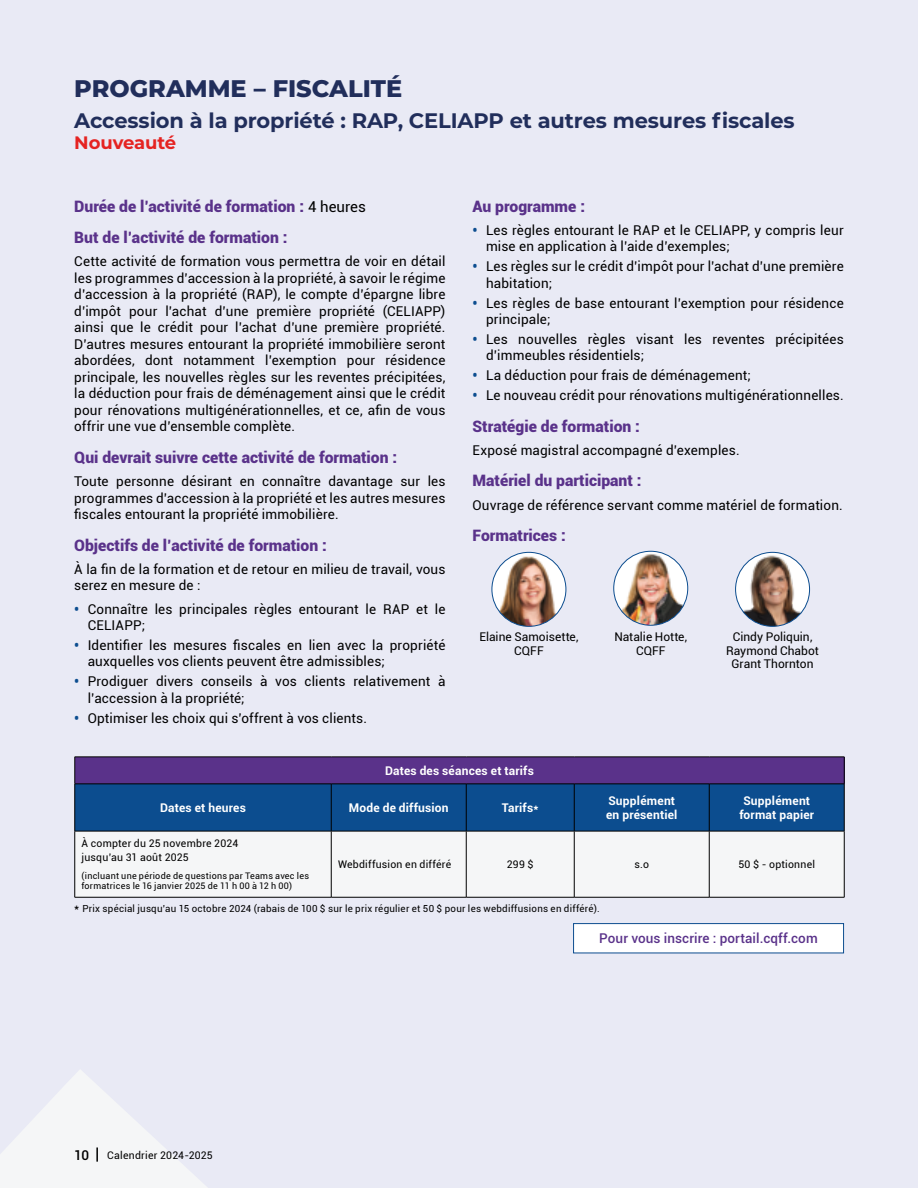
<style>
.page{position:relative;width:918px;height:1188px;background:#e9eaf5}
.page>*{position:absolute;margin:0;border:0;box-sizing:border-box;transform-origin:0 0}
.t1{font:800 24px "Montserrat";color:#212e5b}
.t2{font:700 21px "Montserrat";letter-spacing:-.005em;color:#212e5b}
.t3{font:700 18px "Montserrat";letter-spacing:-.005em;color:#e52321}
.t4{font:900 15.75px/31.5px "Roboto";color:#5a328a}
.t5{font:13.5px/16.5px "Roboto";letter-spacing:.01em;color:#000}
.t6{font:500 13.5px "Roboto";letter-spacing:.01em;color:#5a328a}
.t7{font:500 13.5px "Roboto";color:#000}
.t8{font:700 12px/13.5px "Roboto";letter-spacing:.015em;color:#fff}
.t9{font:12px/13.5px "Roboto";color:#000;text-align:center}
.t10{font:10.5px/14.4px "Roboto";letter-spacing:.02em;color:#000}
.t11{font:9.75px "Roboto";letter-spacing:.025em;color:#000}
.t12{font:9px/10.5px "Roboto";letter-spacing:.025em;color:#000}
.s1{font-weight:400;font-size:15px;color:#000}
.s2{font-weight:900;color:#0c4d8f}
.s3{font-size:12px}
</style>
<div class="page">
<div style="left:75px;top:832px;width:769px;height:65px;background:#f5f6f7"></div>
<svg style="left:74px;top:757px;width:771px;height:74px;background:#27418a"></svg>
<hr style="left:75px;top:784px;width:256px;height:1px;background:#000">
<hr style="left:74px;top:784px;width:1px;height:47px;background:#000">
<hr style="left:331px;top:784px;width:135px;height:1px;background:#000">
<hr style="left:331px;top:784px;width:1px;height:47px;background:#000">
<hr style="left:466px;top:784px;width:108px;height:1px;background:#000">
<hr style="left:466px;top:784px;width:1px;height:47px;background:#000">
<hr style="left:574px;top:784px;width:135px;height:1px;background:#000">
<hr style="left:574px;top:784px;width:1px;height:47px;background:#000">
<hr style="left:709px;top:784px;width:135px;height:1px;background:#000">
<hr style="left:709px;top:784px;width:1px;height:47px;background:#000">
<hr style="left:844px;top:784px;width:1px;height:47px;background:#000">
<hr style="left:75px;top:831px;width:256px;height:1px;background:#000">
<hr style="left:74px;top:831px;width:1px;height:66px;background:#000">
<hr style="left:331px;top:831px;width:135px;height:1px;background:#000">
<hr style="left:331px;top:831px;width:1px;height:66px;background:#000">
<hr style="left:466px;top:831px;width:108px;height:1px;background:#000">
<hr style="left:466px;top:831px;width:1px;height:66px;background:#000">
<hr style="left:574px;top:831px;width:135px;height:1px;background:#000">
<hr style="left:574px;top:831px;width:1px;height:66px;background:#000">
<hr style="left:709px;top:831px;width:135px;height:1px;background:#000">
<hr style="left:709px;top:831px;width:1px;height:66px;background:#000">
<hr style="left:844px;top:831px;width:1px;height:66px;background:#000">
<hr style="left:75px;top:897px;width:256px;height:1px;background:#000">
<hr style="left:331px;top:897px;width:135px;height:1px;background:#000">
<hr style="left:466px;top:897px;width:108px;height:1px;background:#000">
<hr style="left:574px;top:897px;width:135px;height:1px;background:#000">
<hr style="left:709px;top:897px;width:135px;height:1px;background:#000">
<img style="left:736px;top:553px;width:74px;height:73px">
<div style="left:735px;top:552px;width:75px;height:75px;border:1px solid #0c4d8f;border-radius:50%"></div>
<img style="left:614px;top:551px;width:74px;height:74px;border-radius:37px">
<div style="left:613px;top:551px;width:75px;height:75px;border:1px solid #0c4d8f;border-radius:50%"></div>
<img style="left:492px;top:552px;width:74px;height:74px;border-radius:37px">
<div style="left:492px;top:552px;width:74px;height:75px;border:1px solid #0c4d8f;border-radius:50%"></div>
<div style="left:574px;top:924px;width:270px;height:29px;background:#fff"></div>
<div style="left:573px;top:923px;width:271px;height:30px;border:1px solid #0c4d8f"></div>
<svg style="left:0;top:1070px;width:207px;height:118px"></svg>
<h1 class="t1" style="left:74px;top:71px;width:330px">PROGRAMME – FISCALITÉ</h1>
<h2 class="t2" style="left:74px;top:106px;width:722px">Accession à la propriété : RAP, CELIAPP et autres mesures fiscales</h2>
<h3 class="t3" style="left:74px;top:130px;width:103px">Nouveauté</h3>
<p class="t4" style="left:74px;top:190px;width:293px">Durée de l’activité de formation : <span class="s1">4 heures<br></span>But de l’activité de formation :</p>
<p class="t5" style="left:74px;top:253px;width:373px;text-align:justify">Cette activité de formation vous permettra de voir en détail les programmes d’accession à la propriété, à savoir le régime d’accession à la propriété (RAP), le compte d’épargne libre d’impôt pour l’achat d’une première propriété (CELIAPP) ainsi que le crédit pour l’achat d’une première propriété.<br>D’autres mesures entourant la propriété immobilière seront abordées, dont notamment l’exemption pour résidence principale, les nouvelles règles sur les reventes précipitées, la déduction pour frais de déménagement ainsi que le crédit pour rénovations multigénérationnelles, et ce, afin de vous offrir une vue d’ensemble complète.</p>
<p class="t4" style="left:74px;top:441px;width:324px">Qui devrait suivre cette activité de formation :</p>
<p class="t5" style="left:74px;top:473px;width:373px;text-align:justify">Toute personne désirant en connaître davantage sur les programmes d’accession à la propriété et les autres mesures fiscales entourant la propriété immobilière.</p>
<p class="t4" style="left:74px;top:529px;width:254px">Objectifs de l’activité de formation :</p>
<p class="t5" style="left:74px;top:560px;width:373px">À la fin de la formation et de retour en milieu de travail, vous serez en mesure de :</p>
<p class="t5" style="left:88px;top:600px;width:359px;text-indent:-14px"><span class="s2">•</span> Connaître les principales règles entourant le RAP et le<br>CELIAPP;</p>
<p class="t5" style="left:88px;top:636px;width:359px;text-indent:-14px"><span class="s2">•</span> Identifier les mesures fiscales en lien avec la propriété auxquelles vos clients peuvent être admissibles;</p>
<p class="t5" style="left:88px;top:673px;width:359px;text-indent:-14px"><span class="s2">•</span> Prodiguer divers conseils à vos clients relativement à l’accession à la propriété;</p>
<p class="t5" style="left:74px;top:709px;width:294px"><span class="s2">•</span> Optimiser les choix qui s’offrent à vos clients.</p>
<p class="t4" style="left:472px;top:190px;width:114px">Au programme :</p>
<p class="t5" style="left:486px;top:221px;width:359px;text-indent:-14px"><span class="s2">•</span> Les règles entourant le RAP et le CELIAPP, y compris leur mise en application à l’aide d’exemples;</p>
<p class="t5" style="left:486px;top:258px;width:359px;text-indent:-14px"><span class="s2">•</span> Les règles sur le crédit d’impôt pour l’achat d’une première habitation;</p>
<p class="t5" style="left:486px;top:294px;width:359px;text-indent:-14px"><span class="s2">•</span> Les règles de base entourant l’exemption pour résidence principale;</p>
<p class="t5" style="left:486px;top:330px;width:359px;text-indent:-14px"><span class="s2">•</span> Les nouvelles règles visant les reventes précipitées d’immeubles résidentiels;</p>
<p class="t5" style="left:472px;top:367px;width:280px"><span class="s2">•</span> La déduction pour frais de déménagement;</p>
<p class="t5" style="left:472px;top:387px;width:373px"><span class="s2">•</span> Le nouveau crédit pour rénovations multigénérationnelles.</p>
<p class="t4" style="left:472px;top:410px;width:169px">Stratégie de formation :</p>
<p class="t5" style="left:472px;top:441px;width:269px">Exposé magistral accompagné d’exemples.</p>
<p class="t4" style="left:472px;top:464px;width:171px">Matériel du participant :</p>
<p class="t5" style="left:472px;top:496px;width:372px">Ouvrage de référence servant comme matériel de formation.</p>
<p class="t4" style="left:472px;top:519px;width:95px">Formatrices :</p>
<p class="t9" style="left:479px;top:630px;width:100px">Elaine Samoisette,<br>CQFF</p>
<p class="t9" style="left:614px;top:630px;width:74px">Natalie Hotte,<br>CQFF</p>
<p class="t9" style="left:726px;top:630px;width:94px">Cindy Poliquin,<br>Raymond Chabot<br>Grant Thornton</p>
<p class="t8" style="left:385px;top:763px;width:150px">Dates des séances et tarifs</p>
<p class="t8" style="left:160px;top:800px;width:87px">Dates et heures</p>
<p class="t8" style="left:349px;top:800px;width:101px">Mode de diffusion</p>
<p class="t8" style="left:502px;top:800px;width:38px">Tarifs*</p>
<p class="t8" style="left:606px;top:794px;width:73px">Supplément en présentiel</p>
<p class="t8" style="left:739px;top:794px;width:76px;text-align:center">Supplément format papier</p>
<p class="t10" style="left:82px;top:836px;width:158px">À compter du 25 novembre 2024 jusqu’au 31 août 2025</p>
<p class="t12" style="left:82px;top:870px;width:229px">(incluant une période de questions par Teams avec les formatrices le 16 janvier 2025 de 11 h 00 à 12 h 00)</p>
<p class="t10" style="left:338px;top:857px;width:115px">Webdiffusion en différé</p>
<p class="t10" style="left:507px;top:857px;width:28px">299 $</p>
<p class="t10" style="left:634px;top:857px;width:16px">s.o</p>
<p class="t10" style="left:738px;top:857px;width:78px">50 $ - optionnel</p>
<p class="t11" style="left:74px;top:902px;width:527px"><span class="s3">*</span> Prix spécial jusqu’au 15 octobre 2024 (rabais de 100 $ sur le prix régulier et 50 $ pour les webdiffusions en différé).</p>
<p class="t7" style="left:74px;top:1145px;width:16px">10</p>
<p class="t10" style="left:107px;top:1147px;width:107px">Calendrier 2024-2025</p>
<p class="t6" style="left:599px;top:928px;width:220px">Pour vous inscrire : portail.cqff.com</p>
</div>
